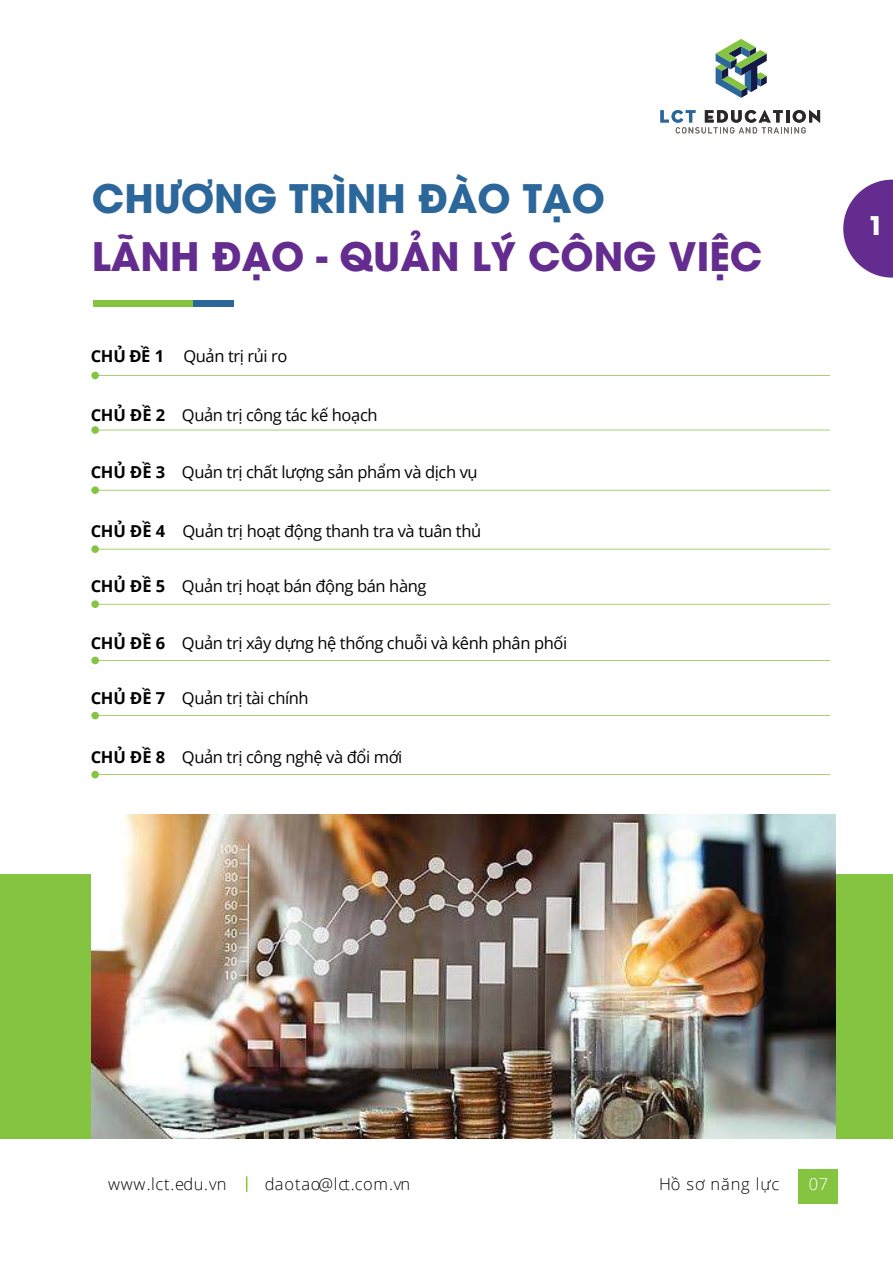
<style>
.page{position:relative;width:893px;height:1263px;background:#fff}
.page>*{position:absolute;margin:0;border:0;box-sizing:border-box;transform-origin:0 0}
.t1{font:700 39px "UTM Avo";color:#652c90}
.t2{font:700 39px "UTM Avo";color:#2c679b}
.t3{font:700 25.5px "UTM Avo";color:#fff}
.t4{font:16.5px "Open Sans";letter-spacing:-.025em;color:#030203}
.t5{font:300 16.5px "Open Sans";letter-spacing:.05em;color:#030203}
.t6{font:300 16.5px "Open Sans";letter-spacing:.03em;color:#030203}
.t7{font:300 16.5px "Open Sans";color:#fff}
.s1{font-weight:700}
</style>
<div class="page">
<div style="left:0;top:874px;width:893px;height:265px;background:#85c440"></div>
<div style="left:134px;top:300px;width:99px;height:6px;background:#2c679b"></div>
<div style="left:93px;top:300px;width:100px;height:6px;background:#85c440"></div>
<div style="left:91px;top:372px;width:8px;height:7px;background:#85c440;border-radius:4px"></div>
<div style="left:91px;top:426px;width:8px;height:8px;background:#85c440;border-radius:4px"></div>
<div style="left:91px;top:486px;width:8px;height:8px;background:#85c440;border-radius:4px"></div>
<div style="left:91px;top:545px;width:8px;height:8px;background:#85c440;border-radius:4px"></div>
<div style="left:91px;top:600px;width:8px;height:8px;background:#85c440;border-radius:4px"></div>
<div style="left:91px;top:657px;width:8px;height:7px;background:#85c440;border-radius:4px"></div>
<div style="left:91px;top:712px;width:8px;height:7px;background:#85c440;border-radius:4px"></div>
<div style="left:91px;top:771px;width:8px;height:7px;background:#85c440;border-radius:4px"></div>
<img style="left:91px;top:814px;width:745px;height:325px">
<svg style="left:246px;top:1176px;width:1px;height:16px"></svg>
<div style="left:798px;top:1169px;width:40px;height:34px;background:#85c440"></div>
<svg style="left:716px;top:39px;width:51px;height:59px"></svg>
<svg style="left:660px;top:110px;width:160px;height:23px"></svg>
<svg style="left:843px;top:180px;width:50px;height:98px"></svg>
<h1 class="t2" style="left:92px;top:166px;width:514px">CHƯƠNG TRÌNH ĐÀO TẠO</h1>
<h1 class="t1" style="left:92px;top:224px;width:672px">LÃNH ĐẠO - QUẢN LÝ CÔNG VIỆC</h1>
<p class="t4" style="left:91px;top:345px;width:198px"><span class="s1">CHỦ ĐỀ 1</span> Quản trị rủi ro</p>
<p class="t4" style="left:91px;top:403px;width:288px"><span class="s1">CHỦ ĐỀ 2</span> Quản trị công tác kế hoạch</p>
<p class="t4" style="left:91px;top:461px;width:388px"><span class="s1">CHỦ ĐỀ 3</span> Quản trị chất lượng sản phẩm và dịch vụ</p>
<p class="t4" style="left:91px;top:520px;width:392px"><span class="s1">CHỦ ĐỀ 4</span> Quản trị hoạt động thanh tra và tuân thủ</p>
<p class="t4" style="left:91px;top:575px;width:337px"><span class="s1">CHỦ ĐỀ 5</span> Quản trị hoạt bán động bán hàng</p>
<p class="t4" style="left:91px;top:631px;width:478px"><span class="s1">CHỦ ĐỀ 6</span> Quản trị xây dựng hệ thống chuỗi và kênh phân phối</p>
<p class="t4" style="left:91px;top:686px;width:220px"><span class="s1">CHỦ ĐỀ 7</span> Quản trị tài chính</p>
<p class="t4" style="left:91px;top:745px;width:313px"><span class="s1">CHỦ ĐỀ 8</span> Quản trị công nghệ và đổi mới</p>
<h2 class="t3" style="left:868px;top:210px;width:17px">1</h2>
<p class="t6" style="left:108px;top:1177px;width:120px">www.lct.edu.vn</p>
<p class="t5" style="left:265px;top:1177px;width:147px">daotao@lct.com.vn</p>
<p class="t5" style="left:659px;top:1177px;width:121px">Hồ sơ năng lực</p>
<p class="t7" style="left:809px;top:1177px;width:21px">07</p>
</div>
